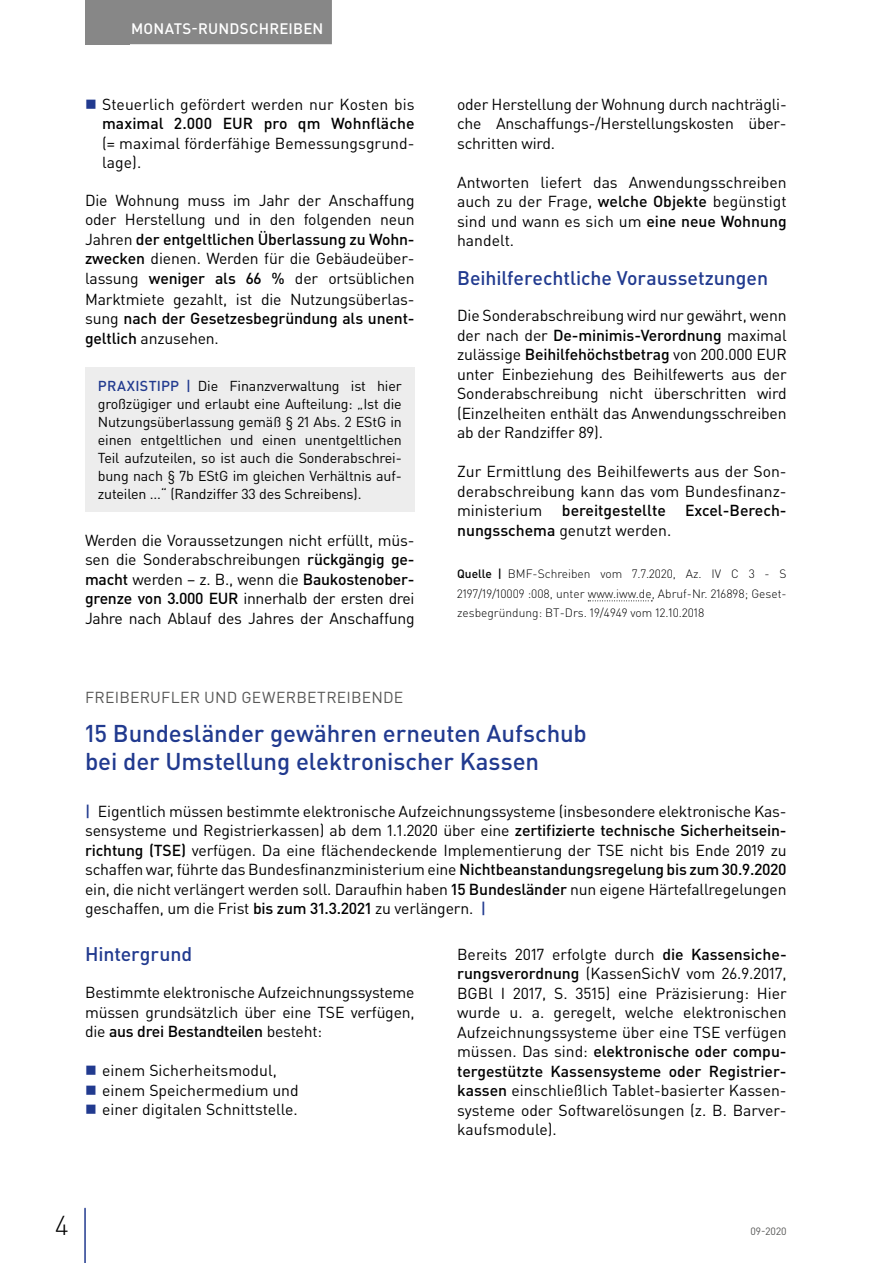
<style>
.page{position:relative;width:893px;height:1263px;background:#fff}
.page>*{position:absolute;margin:0;border:0;box-sizing:border-box;transform-origin:0 0}
.t1{font:300 27px "DIN Pro";color:#000}
.t2{font:500 24px/28.5px "DIN Pro";letter-spacing:-.005em;color:#213a8f}
.t3{font:500 19.5px "DIN Pro";letter-spacing:-.005em;color:#213a8f}
.t4{font:15.75px/19.5px "DIN Pro";letter-spacing:-.01em;color:#000;text-align:justify}
.t5{font:500 15.75px/19.5px "DIN Pro";color:#000}
.t6{font:15.75px "DIN Pro";letter-spacing:.015em;color:#575756}
.t7{font:500 15px "DIN Pro";letter-spacing:.015em;color:#fff}
.t8{font:14.25px/18px "DIN Pro";letter-spacing:-.01em;color:#000;text-align:justify}
.t9{font:300 12px/19.5px "DIN Pro";color:#000;text-align:justify}
.t10{font:10.5px "DIN Pro";color:#575756}
.s1{font-weight:500}
.s2{font-weight:500;color:#213a8f}
.s3{font-weight:400}
</style>
<div class="page">
<div style="left:85px;top:0;width:45px;height:44px;background:#878787"></div>
<hr style="left:84px;top:1208px;width:2px;height:55px;background:#213a8f">
<div style="left:122px;top:0;width:210px;height:44px;background:#878787"></div>
<div style="left:85px;top:367px;width:330px;height:144px;background:#ededed"></div>
<svg style="left:588px;top:600px;width:64px;height:1px"></svg>
<p class="t7" style="left:131px;top:18px;width:194px">MONATS-RUNDSCHREIBEN</p>
<p class="t4" style="left:102px;top:94px;width:314px">Steuerlich gefördert werden nur Kosten bis</p>
<p class="t5" style="left:102px;top:113px;width:314px">maximal 2.000 EUR pro qm Wohnfläche</p>
<p class="t4" style="left:102px;top:133px;width:314px">(= maximal förderfähige Bemessungsgrund&shy;lage).</p>
<p class="t4" style="left:85px;top:190px;width:331px">Die Wohnung muss im Jahr der Anschaffung oder Herstellung und in den folgenden neun Jahren <span class="s1">der entgeltlichen Überlassung zu Wohn&shy;zwecken</span> dienen. Werden für die Gebäudeüber&shy;lassung <span class="s1">weniger als 66 %</span> der ortsüblichen</p>
<p class="t4" style="left:85px;top:289px;width:331px">Marktmiete gezahlt, ist die Nutzungsüberlas&shy;sung <span class="s1">nach der Gesetzesbegründung als unent&shy;geltlich</span> anzusehen.</p>
<p class="t8" style="left:98px;top:376px;width:306px"><span class="s2">PRAXISTIPP |</span> Die Finanzverwaltung ist hier großzügiger und erlaubt eine Aufteilung: „Ist die Nutzungsüberlassung gemäß § 21 Abs. 2 EStG in einen entgeltlichen und einen unentgeltlichen Teil aufzuteilen, so ist auch die Sonderabschrei&shy;bung nach § 7b EStG im gleichen Verhältnis auf&shy;zuteilen ...“ (Randziffer 33 des Schreibens).</p>
<p class="t4" style="left:85px;top:530px;width:331px">Werden die Voraussetzungen nicht erfüllt, müs&shy;sen die Sonderabschreibungen <span class="s1">rückgängig ge&shy;macht</span> werden – z. B., wenn die <span class="s1">Baukostenober&shy;grenze von 3.000 EUR</span> innerhalb der ersten drei Jahre nach Ablauf des Jahres der Anschaffung</p>
<p class="t4" style="left:457px;top:94px;width:331px">oder Herstellung der Wohnung durch nachträgli&shy;che Anschaffungs-/Herstellungskosten über&shy;schritten wird.</p>
<p class="t4" style="left:457px;top:172px;width:331px">Antworten liefert das Anwendungsschreiben auch zu der Frage, <span class="s1">welche Objekte</span> begünstigt sind und wann es sich um <span class="s1">eine neue Wohnung </span>handelt.</p>
<p class="t3" style="left:457px;top:265px;width:312px">Beihilferechtliche Voraussetzungen</p>
<p class="t4" style="left:457px;top:305px;width:331px">Die Sonderabschreibung wird nur gewährt, wenn der nach der <span class="s1">De-minimis-Verordnung</span> maximal zulässige <span class="s1">Beihilfehöchstbetrag</span> von 200.000 EUR unter Einbeziehung des Beihilfewerts aus der Sonderabschreibung nicht überschritten wird (Einzelheiten enthält das Anwendungsschreiben ab der Randziffer 89).</p>
<p class="t4" style="left:457px;top:461px;width:331px">Zur Ermittlung des Beihilfewerts aus der Son&shy;derabschreibung kann das vom Bundesfinanz&shy;ministerium</p>
<p class="t5" style="left:457px;top:500px;width:331px;text-indent:105px">bereitgestellte Excel-Berech&shy;nungsschema <span class="s3">genutzt werden.</span></p>
<p class="t9" style="left:457px;top:564px;width:331px"><span class="s1">Quelle |</span> BMF-Schreiben vom 7.7.2020, Az. IV C 3 - S 2197/19/10009 :008, unter www.iww.de, Abruf-Nr. 216898; Geset&shy;zesbegründung: BT-Drs. 19/4949 vom 12.10.2018</p>
<p class="t6" style="left:85px;top:686px;width:320px">FREIBERUFLER UND GEWERBETREIBENDE</p>
<h2 class="t2" style="left:85px;top:718px;width:503px">15 Bundesländer gewähren erneuten Aufschub bei der Umstellung elektronischer Kassen</h2>
<p class="t4" style="left:85px;top:801px;width:703px"><span class="s2">|</span> Eigentlich müssen bestimmte elektronische Aufzeichnungssysteme (insbesondere elektronische Kas&shy;sensysteme und Registrierkassen) ab dem 1.1.2020 über eine <span class="s1">zertifizierte technische Sicherheitsein&shy;richtung (TSE)</span> verfügen. Da eine flächendeckende Implementierung der TSE nicht bis Ende 2019 zu schaffen war, führte das Bundesfinanzministerium eine <span class="s1">Nichtbeanstandungsregelung bis zum 30.9.2020 </span>ein, die nicht verlängert werden soll. Daraufhin haben <span class="s1">15 Bundesländer</span> nun eigene Härtefallregelungen geschaffen, um die Frist <span class="s1">bis zum 31.3.2021</span> zu verlängern. <span class="s2">|</span></p>
<p class="t3" style="left:85px;top:940px;width:109px">Hintergrund</p>
<p class="t4" style="left:85px;top:982px;width:331px">Bestimmte elektronische Aufzeichnungssysteme müssen grundsätzlich über eine TSE verfügen, die <span class="s1">aus drei Bestandteilen</span> besteht:</p>
<p class="t4" style="left:102px;top:1060px;width:198px;text-align:left">einem Sicherheitsmodul, einem Speichermedium und einer digitalen Schnittstelle.</p>
<p class="t4" style="left:457px;top:944px;width:331px">Bereits 2017 erfolgte durch <span class="s1">die Kassensiche&shy;rungsverordnung</span> (KassenSichV vom 26.9.2017, BGBl I 2017, S. 3515) eine Präzisierung: Hier wurde u. a. geregelt, welche elektronischen Aufzeichnungssysteme über eine TSE verfügen müssen. Das sind: <span class="s1">elektronische oder compu&shy;tergestützte Kassensysteme oder Registrier&shy;kassen</span> einschließlich Tablet-basierter Kassen&shy;systeme oder Softwarelösungen (z. B. Barver&shy;kaufsmodule).</p>
<h1 class="t1" style="left:55px;top:1207px;width:15px">4</h1>
<p class="t10" style="left:750px;top:1224px;width:38px">09-2020</p>
</div>
